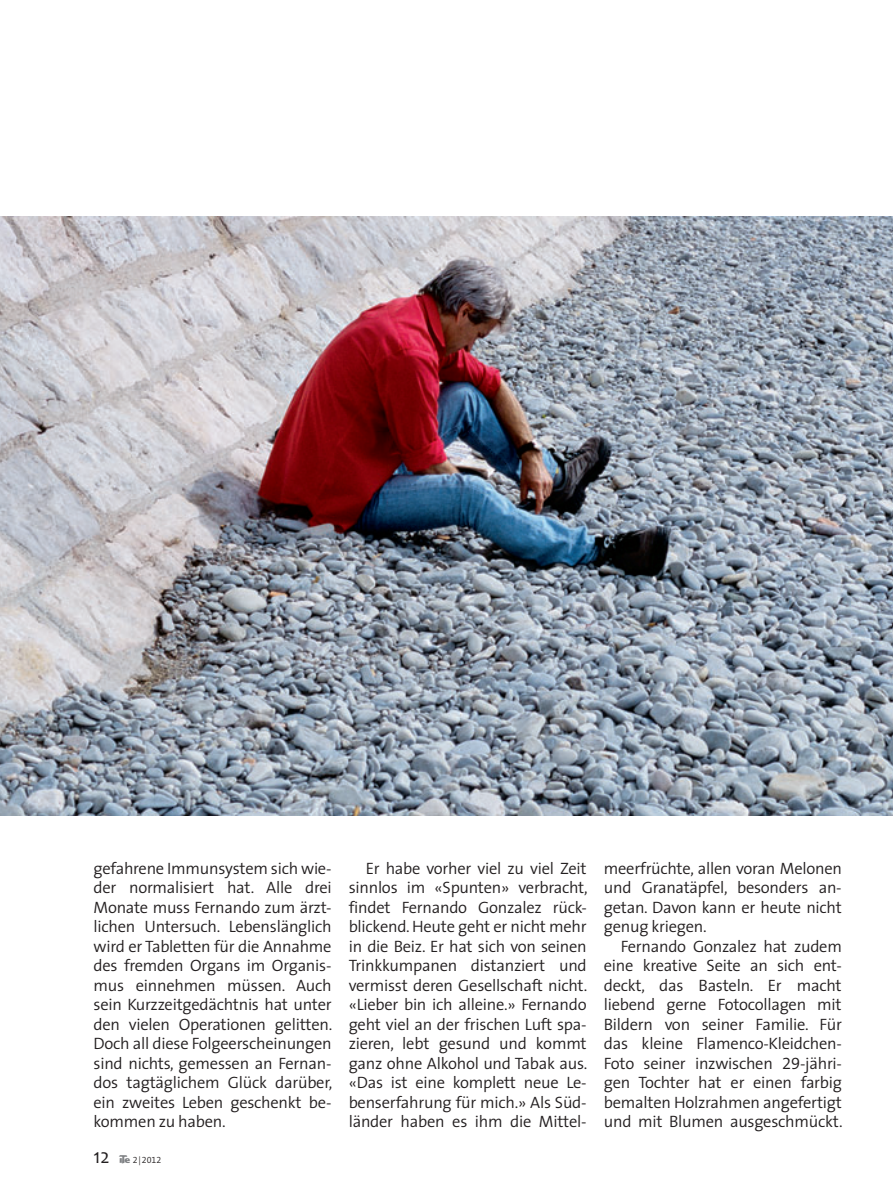
<style>
.page{position:relative;width:893px;height:1191px;background:#fff}
.page>*{position:absolute;margin:0;border:0;box-sizing:border-box;transform-origin:0 0}
.t1{font:21px "Candara";color:#231f20;scale:.94 1}
.t2{font:300 16.5px/19.5px "The Sans SN";letter-spacing:-.015em;color:#231f20;text-align:justify}
.t3{font:300 9px "The Sans SN";color:#231f20}
.s1{font-family:"Ite Font";font-weight:400;color:#808285}
</style>
<div class="page">
<img style="left:0;top:217px;width:893px;height:598px">
<p class="t2" style="left:94px;top:860px;width:240px">gefahrene Immunsystem sich wie&shy;der normalisiert hat. Alle drei Monate muss Fernando zum ärzt&shy;lichen Untersuch. Lebenslänglich wird er Tabletten für die Annahme des fremden Organs im Organis&shy;mus einnehmen müssen. Auch sein Kurzzeitgedächtnis hat unter den vielen Operationen gelitten.<br>Doch all diese Folgeerscheinungen sind nichts, gemessen an Fernan&shy;dos tagtäglichem Glück darüber, ein zweites Leben geschenkt be&shy;kommen zu haben.</p>
<p class="t2" style="left:349px;top:860px;width:240px;text-indent:17px">Er habe vorher viel zu viel Zeit sinnlos im «Spunten» verbracht, findet Fernando Gonzalez rück&shy;blickend. Heute geht er nicht mehr in die Beiz. Er hat sich von seinen Trinkkumpanen distanziert und vermisst deren Gesellschaft nicht. «Lieber bin ich alleine.» Fernando geht viel an der frischen Luft spa&shy;zieren, lebt gesund und kommt ganz ohne Alkohol und Tabak aus. «Das ist eine komplett neue Le&shy;benserfahrung für mich.» Als Süd&shy;länder haben es ihm die Mittel-</p>
<p class="t2" style="left:604px;top:860px;width:240px">meerfrüchte, allen voran Melonen und Granatäpfel, besonders an - getan. Davon kann er heute nicht genug kriegen.</p>
<p class="t2" style="left:604px;top:938px;width:240px;text-indent:17px">Fernando Gonzalez hat zudem eine kreative Seite an sich ent&shy;deckt, das Basteln. Er macht liebend gerne Fotocollagen mit Bildern von seiner Familie. Für das kleine Flamenco-Kleidchen-Foto seiner inzwischen 29-jähri&shy;gen Tochter hat er einen farbig bemalten Holzrahmen angefertigt und mit Blumen ausgeschmückt.</p>
<p class="t1" style="left:94px;top:1143px;width:19px">12</p>
<p class="t3" style="left:119px;top:1156px;width:44px"><span class="s1">a</span> 2|2012</p>
</div>
